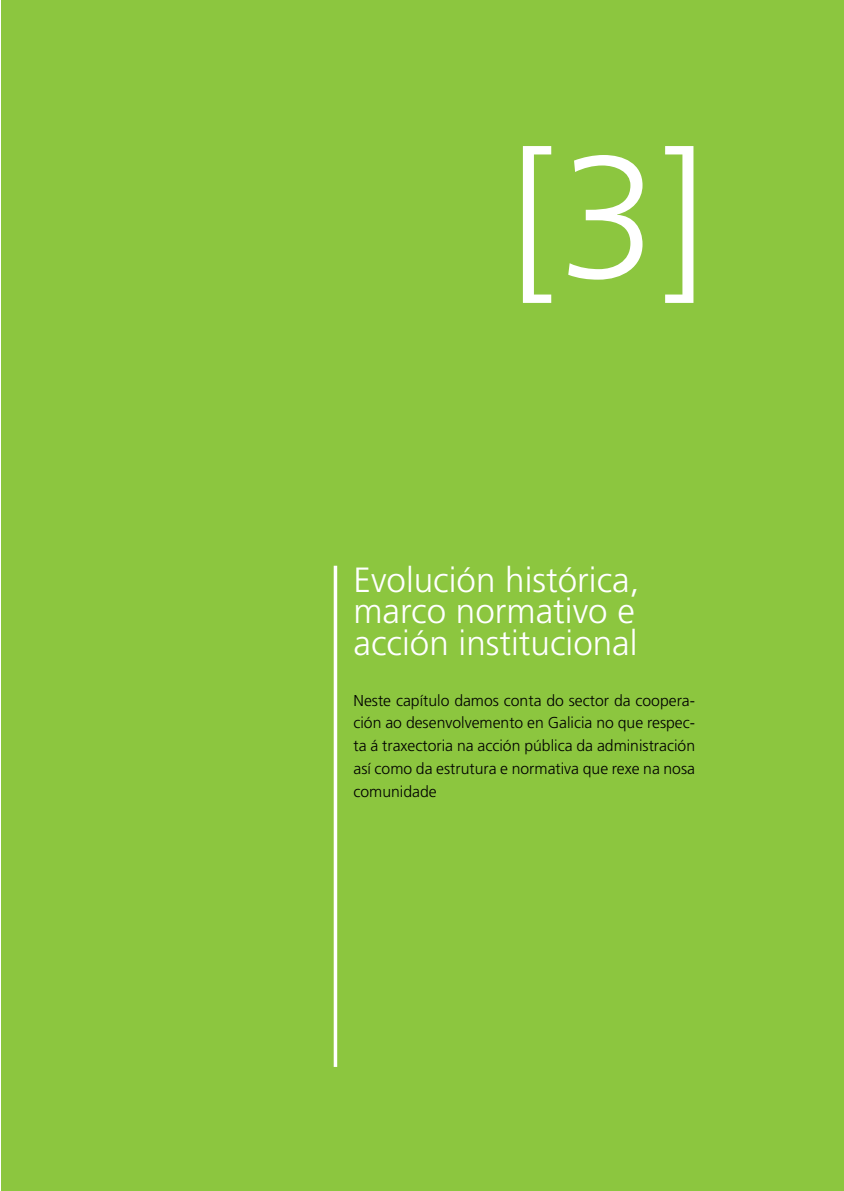
<style>
.page{position:relative;width:844px;height:1191px;background:#fff}
.page>*{position:absolute;margin:0;border:0;box-sizing:border-box;transform-origin:0 0}
.t1{font:300 175px "Frutiger";color:#fff}
.t2{font:300 35px/31.5px "Frutiger";color:#fff}
.t3{font:300 15.75px/22.8px "Frutiger";color:#000;text-align:justify}
</style>
<div class="page">
<div style="left:1px;top:0;width:842px;height:1191px;background:#8cc63f"></div>
<svg style="left:333px;top:566px;width:4px;height:501px;fill:#fff"></svg>
<h1 class="t1" style="left:510px;top:119px;width:196px">[3]</h1>
<h2 class="t2" style="left:353px;top:564px;width:287px">Evolución histórica, marco normativo e acción institucional</h2>
<p class="t3" style="left:353px;top:689px;width:343px">Neste capítulo damos conta do sector da coopera&shy;ción ao desenvolvemento en Galicia no que respec&shy;ta á traxectoria na acción pública da administración así como da estrutura e normativa que rexe na nosa comunidade</p>
</div>
